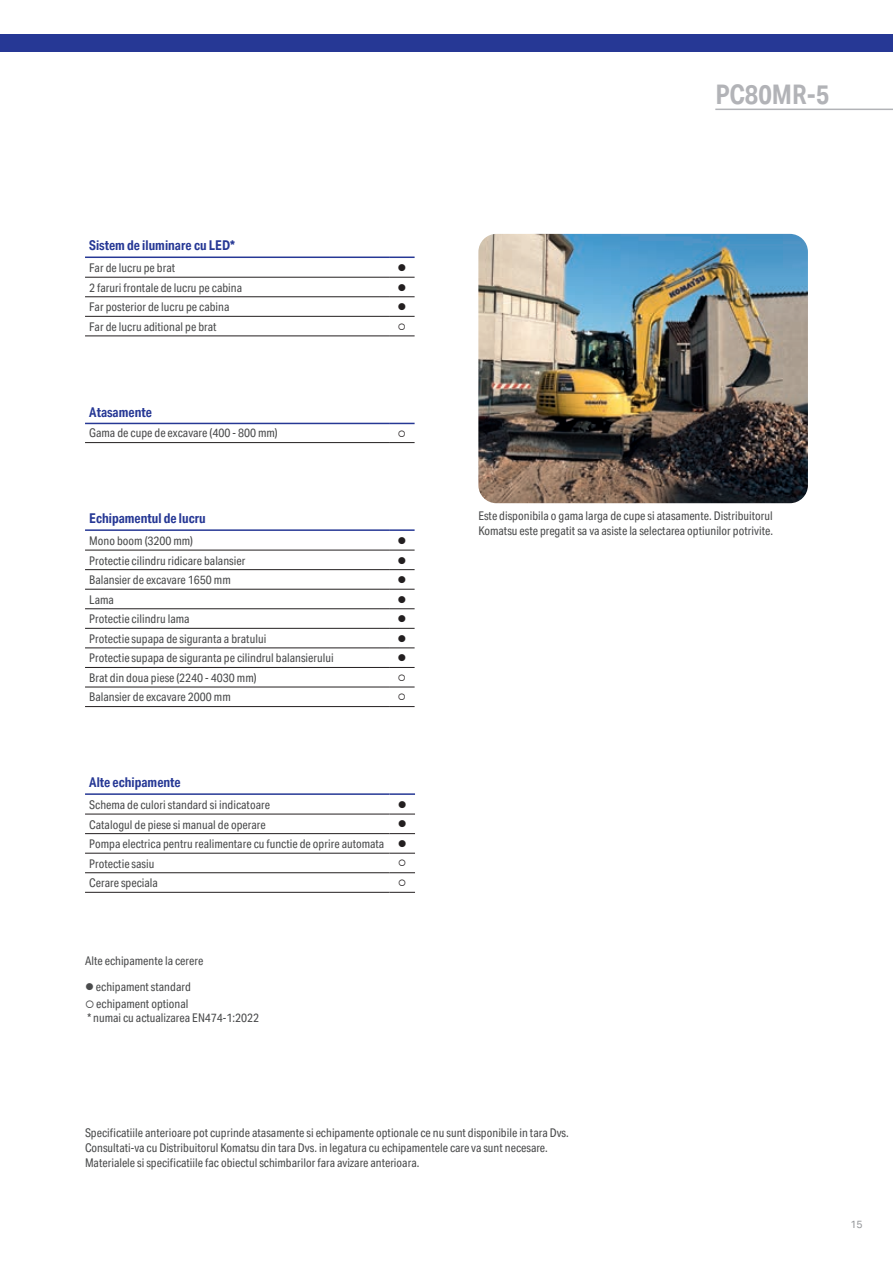
<style>
.page{position:relative;width:893px;height:1263px;background:#fff}
.page>*{position:absolute;margin:0;border:0;box-sizing:border-box;transform-origin:0 0}
.t1{font:700 27px "Aktiv Grotesk Cd";color:#b2b3b7}
.t2{font:700 13.5px "Aktiv Grotesk Cd";color:#263895}
.t3{font:12px/15px "Aktiv Grotesk Cd";color:#4b4c4d}
.t4{font:12px "Wingdings";color:#231f20}
.t5{font:10.5px "Aktiv Grotesk";color:#939598}
.s1{color:#231f20}
</style>
<div class="page">
<img style="left:478px;top:234px;width:330px;height:269px">
<hr style="left:85px;top:550px;width:304px;height:1px;background:#231f20">
<hr style="left:85px;top:569px;width:304px;height:1px;background:#231f20">
<svg style="left:389px;top:569px;width:26px;height:1px"></svg>
<hr style="left:85px;top:589px;width:304px;height:1px;background:#231f20">
<svg style="left:389px;top:589px;width:26px;height:1px"></svg>
<hr style="left:85px;top:608px;width:304px;height:1px;background:#231f20">
<svg style="left:389px;top:608px;width:26px;height:1px"></svg>
<hr style="left:85px;top:628px;width:304px;height:1px;background:#231f20">
<svg style="left:389px;top:628px;width:26px;height:1px"></svg>
<hr style="left:85px;top:647px;width:304px;height:1px;background:#231f20">
<svg style="left:389px;top:647px;width:26px;height:1px"></svg>
<hr style="left:85px;top:667px;width:304px;height:1px;background:#231f20">
<svg style="left:389px;top:667px;width:26px;height:1px"></svg>
<hr style="left:85px;top:687px;width:304px;height:1px;background:#231f20">
<hr style="left:85px;top:706px;width:304px;height:1px;background:#231f20">
<svg style="left:389px;top:687px;width:26px;height:1px"></svg>
<svg style="left:389px;top:706px;width:26px;height:1px"></svg>
<hr style="left:85px;top:529px;width:304px;height:2px;background:#263895">
<hr style="left:389px;top:529px;width:26px;height:2px;background:#263895">
<svg style="left:389px;top:550px;width:26px;height:1px"></svg>
<hr style="left:85px;top:814px;width:304px;height:1px;background:#231f20">
<svg style="left:389px;top:814px;width:26px;height:1px"></svg>
<hr style="left:85px;top:833px;width:304px;height:1px;background:#231f20">
<svg style="left:389px;top:833px;width:26px;height:1px"></svg>
<hr style="left:85px;top:853px;width:304px;height:1px;background:#231f20">
<svg style="left:389px;top:853px;width:26px;height:1px"></svg>
<hr style="left:85px;top:872px;width:304px;height:1px;background:#231f20">
<hr style="left:85px;top:892px;width:304px;height:1px;background:#231f20">
<svg style="left:389px;top:872px;width:26px;height:1px"></svg>
<svg style="left:389px;top:892px;width:26px;height:1px"></svg>
<hr style="left:85px;top:793px;width:304px;height:2px;background:#263895">
<hr style="left:389px;top:793px;width:26px;height:2px;background:#263895">
<hr style="left:85px;top:442px;width:304px;height:1px;background:#231f20">
<hr style="left:85px;top:423px;width:304px;height:1px;background:#263895">
<svg style="left:389px;top:423px;width:26px;height:1px"></svg>
<svg style="left:389px;top:277px;width:26px;height:1px"></svg>
<hr style="left:85px;top:296px;width:304px;height:1px;background:#231f20">
<svg style="left:389px;top:296px;width:26px;height:1px"></svg>
<hr style="left:85px;top:316px;width:304px;height:1px;background:#231f20">
<svg style="left:389px;top:316px;width:26px;height:1px"></svg>
<hr style="left:85px;top:335px;width:304px;height:1px;background:#231f20">
<hr style="left:85px;top:277px;width:304px;height:1px;background:#231f20">
<hr style="left:85px;top:256px;width:304px;height:2px;background:#263895">
<hr style="left:389px;top:256px;width:26px;height:2px;background:#263895">
<hr style="left:715px;top:109px;width:178px;height:1px;background:#b2b3b7">
<div style="left:0;top:34px;width:893px;height:17px;background:#263895"></div>
<svg style="left:389px;top:442px;width:26px;height:1px"></svg>
<svg style="left:389px;top:335px;width:26px;height:1px"></svg>
<h1 class="t1" style="left:715px;top:79px;width:115px">PC80MR-5</h1>
<p class="t2" style="left:89px;top:238px;width:147px">Sistem de iluminare cu LED*</p>
<p class="t3" style="left:89px;top:260px;width:87px">Far de lucru pe brat</p>
<p class="t4" style="left:397px;top:261px;width:10px">●</p>
<p class="t3" style="left:89px;top:280px;width:154px">2 faruri frontale de lucru pe cabina</p>
<p class="t4" style="left:397px;top:281px;width:10px">●</p>
<p class="t3" style="left:89px;top:300px;width:142px">Far posterior de lucru pe cabina</p>
<p class="t4" style="left:397px;top:300px;width:10px">●</p>
<p class="t3" style="left:89px;top:319px;width:129px">Far de lucru aditional pe brat</p>
<p class="t2" style="left:89px;top:404px;width:64px">Atasamente</p>
<p class="t3" style="left:89px;top:426px;width:190px">Gama de cupe de excavare (400 - 800 mm)</p>
<p class="t2" style="left:89px;top:511px;width:118px">Echipamentul de lucru</p>
<p class="t3" style="left:89px;top:533px;width:105px">Mono boom (3200 mm)</p>
<p class="t4" style="left:397px;top:534px;width:10px">●</p>
<p class="t3" style="left:89px;top:553px;width:157px">Protectie cilindru ridicare balansier</p>
<p class="t4" style="left:397px;top:554px;width:10px">●</p>
<p class="t3" style="left:89px;top:572px;width:143px">Balansier de excavare 1650 mm</p>
<p class="t4" style="left:397px;top:573px;width:10px">●</p>
<p class="t3" style="left:89px;top:592px;width:26px">Lama</p>
<p class="t4" style="left:397px;top:593px;width:10px">●</p>
<p class="t3" style="left:89px;top:612px;width:102px">Protectie cilindru lama</p>
<p class="t4" style="left:397px;top:612px;width:10px">●</p>
<p class="t3" style="left:89px;top:631px;width:178px">Protectie supapa de siguranta a bratului</p>
<p class="t4" style="left:397px;top:632px;width:10px">●</p>
<p class="t3" style="left:89px;top:651px;width:246px">Protectie supapa de siguranta pe cilindrul balansierului</p>
<p class="t4" style="left:397px;top:651px;width:10px">●</p>
<p class="t3" style="left:89px;top:670px;width:169px">Brat din doua piese (2240 - 4030 mm)</p>
<p class="t3" style="left:89px;top:690px;width:143px">Balansier de excavare 2000 mm</p>
<p class="t2" style="left:89px;top:775px;width:93px">Alte echipamente</p>
<p class="t3" style="left:89px;top:797px;width:182px">Schema de culori standard si indicatoare</p>
<p class="t4" style="left:398px;top:798px;width:10px">●</p>
<p class="t3" style="left:89px;top:817px;width:178px">Catalogul de piese si manual de operare</p>
<p class="t4" style="left:398px;top:818px;width:10px">●</p>
<p class="t3" style="left:89px;top:834px;width:319px;line-height:19.5px">Pompa electrica pentru realimentare cu functie de oprire automata <span class="s1">●<br></span>Protectie sasiu</p>
<p class="t3" style="left:89px;top:875px;width:70px">Cerare speciala</p>
<p class="t3" style="left:85px;top:953px;width:120px">Alte echipamente la cerere</p>
<p class="t3" style="left:85px;top:980px;width:107px">● echipament standard</p>
<p class="t3" style="left:85px;top:996px;width:176px;line-height:14.4px">○ echipament optional<br>* numai cu actualizarea EN474-1:2022</p>
<p class="t3" style="left:478px;top:509px;width:296px">Este disponibila o gama larga de cupe si atasamente. Distribuitorul<br>Komatsu este pregatit sa va asiste la selectarea optiunilor potrivite.</p>
<p class="t3" style="left:85px;top:1126px;width:485px">Specificatiile anterioare pot cuprinde atasamente si echipamente optionale ce nu sunt disponibile in tara Dvs.<br>Consultati-va cu Distribuitorul Komatsu din tara Dvs. in legatura cu echipamentele care va sunt necesare.<br>Materialele si specificatiile fac obiectul schimbarilor fara avizare anterioara.</p>
<p class="t5" style="left:850px;top:1218px;width:14px">15</p>
</div>
